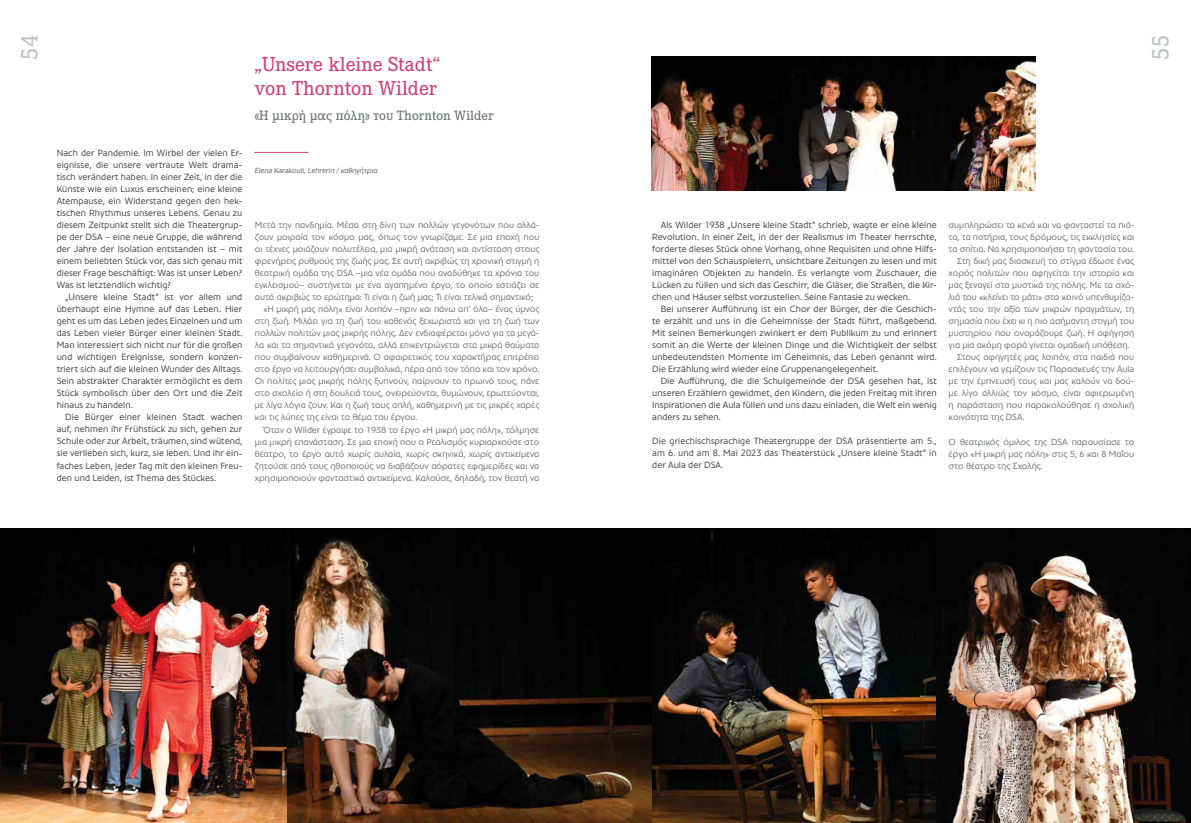
<style>
.page{position:relative;width:1191px;height:823px;background:#fff}
.page>*{position:absolute;margin:0;border:0;box-sizing:border-box;transform-origin:0 0}
.t1{font:23px "Cordale";color:#bcbec0}
.t2{font:500 21px/24px "Corporate E Pro";color:#cf4274}
.t3{font:500 14px "Corporate E Pro";color:#6d6e71}
.t4{font:9.8px/12px "PF Brummell";letter-spacing:.01em;color:#414042;text-align:justify}
.t5{font:9.6px/12px "PF Brummell";color:#6d6e71;text-align:justify}
.t6{font:italic 8px "PF Brummell";color:#58595b}
</style>
<div class="page">
<hr style="left:254px;top:152px;width:54px;height:1px;background:#cf4274">
<img style="left:0;top:528px;width:1191px;height:294px">
<img style="left:652px;top:57px;width:384px;height:133px">
<h1 class="t1" style="left:16px;top:59px;width:26px;rotate:-90deg">54</h1>
<h1 class="t1" style="left:1147px;top:59px;width:26px;rotate:-90deg">55</h1>
<h2 class="t2" style="left:254px;top:51px;width:187px">„Unsere kleine Stadt“ von Thornton Wilder</h2>
<h3 class="t3" style="left:254px;top:105px;width:241px">«Η μικρή μας πόλη» του Τhornton Wilder</h3>
<p class="t4" style="left:57px;top:147px;width:187px">Nach der Pandemie. Im Wirbel der vielen Er&shy;eignisse, die unsere vertraute Welt drama&shy;tisch verändert haben. In einer Zeit, in der die Künste wie ein Luxus erscheinen; eine kleine Atempause, ein Widerstand gegen den hek&shy;tischen Rhythmus unseres Lebens. Genau zu diesem Zeitpunkt stellt sich die Theatergrup&shy;pe der DSA – eine neue Gruppe, die während der Jahre der Isolation entstanden ist – mit einem beliebten Stück vor, das sich genau mit dieser Frage beschäftigt: Was ist unser Leben?<br>Was ist letztendlich wichtig?</p>
<p class="t4" style="left:57px;top:291px;width:187px;text-indent:9px">„Unsere kleine Stadt“ ist vor allem und überhaupt eine Hymne auf das Leben. Hier geht es um das Leben jedes Einzelnen und um das Leben vieler Bürger einer kleinen Stadt.<br>Man interessiert sich nicht nur für die großen und wichtigen Ereignisse, sondern konzen&shy;triert sich auf die kleinen Wunder des Alltags.<br>Sein abstrakter Charakter ermöglicht es dem Stück symbolisch über den Ort und die Zeit hinaus zu handeln.</p>
<p class="t4" style="left:57px;top:411px;width:187px;text-indent:9px">Die Bürger einer kleinen Stadt wachen auf, nehmen ihr Frühstück zu sich, gehen zur Schule oder zur Arbeit, träumen, sind wütend, sie verlieben sich, kurz, sie leben. Und ihr ein&shy;faches Leben, jeder Tag mit den kleinen Freu&shy;den und Leiden, ist Thema des Stückes.</p>
<p class="t6" style="left:255px;top:166px;width:124px">Elena Karakouli, Lehrerin / καθηγήτρια</p>
<p class="t5" style="left:255px;top:219px;width:286px">Μετά την πανδημία. Μέσα στη δίνη των πολλών γεγονότων που αλλά-</p>
<p class="t5" style="left:255px;top:231px;width:286px">ζουν μοιραία τον κόσμο μας, όπως τον γνωρίζαμε. Σε μια εποχή που</p>
<p class="t5" style="left:255px;top:243px;width:286px">οι τέχνες μοιάζουν πολυτέλεια, μια μικρή ανάταση και αντίσταση στους</p>
<p class="t5" style="left:255px;top:255px;width:286px">φρενήρεις ρυθμούς της ζωής μας. Σε αυτή ακριβώς τη χρονική στιγμή η</p>
<p class="t5" style="left:255px;top:267px;width:286px">θεατρική ομάδα της DSA –μια νέα ομάδα που αναδύθηκε τα χρόνια του</p>
<p class="t5" style="left:255px;top:279px;width:286px">εγκλεισμού– συστήνεται με ένα αγαπημένο έργο, το οποίο εστιάζει σε</p>
<p class="t5" style="left:255px;top:291px;width:280px">αυτό ακριβώς το ερώτημα: Τι είναι η ζωή μας; Τι είναι τελικά σημαντικό;</p>
<p class="t5" style="left:263px;top:303px;width:277px">«Η μικρή μας πόλη» είναι λοιπόν –πριν και πάνω απ’ όλα– ένας ύμνος</p>
<p class="t5" style="left:255px;top:315px;width:286px">στη ζωή. Μιλάει για τη ζωή του καθενός ξεχωριστά και για τη ζωή των</p>
<p class="t5" style="left:255px;top:327px;width:286px">πολλών πολιτών μιας μικρής πόλης. Δεν ενδιαφέρεται μόνο για τα μεγά-</p>
<p class="t5" style="left:255px;top:339px;width:286px">λα και τα σημαντικά γεγονότα, αλλά επικεντρώνεται στα μικρά θαύματα</p>
<p class="t5" style="left:255px;top:351px;width:286px">που συμβαίνουν καθημερινά. Ο αφαιρετικός του χαρακτήρας επιτρέπει</p>
<p class="t5" style="left:255px;top:363px;width:286px">στο έργο να λειτουργήσει συμβολικά, πέρα από τον τόπο και τον χρόνο.</p>
<p class="t5" style="left:255px;top:375px;width:286px">Οι πολίτες μιας μικρής πόλης ξυπνούν, παίρνουν το πρωινό τους, πάνε</p>
<p class="t5" style="left:255px;top:387px;width:286px">στο σχολείο ή στη δουλειά τους, ονειρεύονται, θυμώνουν, ερωτεύονται,</p>
<p class="t5" style="left:255px;top:399px;width:286px">με λίγα λόγια ζουν. Και η ζωή τους απλή, καθημερινή με τις μικρές χαρές</p>
<p class="t5" style="left:255px;top:411px;width:164px">και τις λύπες της είναι το θέμα του έργου.</p>
<p class="t5" style="left:263px;top:423px;width:277px">Όταν o Wilder έγραψε το 1938 το έργο «Η μικρή μας πόλη», τόλμησε</p>
<p class="t5" style="left:255px;top:435px;width:286px">μια μικρή επανάσταση. Σε μια εποχή που ο Ρεαλισμός κυριαρχούσε στο</p>
<p class="t5" style="left:255px;top:447px;width:286px">θέατρο, το έργο αυτό χωρίς αυλαία, χωρίς σκηνικά, χωρίς αντικείμενα</p>
<p class="t5" style="left:255px;top:459px;width:286px">ζητούσε από τους ηθοποιούς να διαβάζουν αόρατες εφημερίδες και να</p>
<p class="t5" style="left:255px;top:471px;width:286px">χρησιμοποιούν φανταστικά αντικείμενα. Καλούσε, δηλαδή, τον θεατή να</p>
<p class="t4" style="left:652px;top:219px;width:286px;text-indent:9px">Als Wilder 1938 „Unsere kleine Stadt“ schrieb, wagte er eine kleine Revolution. In einer Zeit, in der der Realismus im Theater herrschte, forderte dieses Stück ohne Vorhang, ohne Requisiten und ohne Hilfs&shy;mittel von den Schauspielern, unsichtbare Zeitungen zu lesen und mit imaginären Objekten zu handeln. Es verlangte vom Zuschauer, die Lücken zu füllen und sich das Geschirr, die Gläser, die Straßen, die Kir&shy;chen und Häuser selbst vorzustellen. Seine Fantasie zu wecken.</p>
<p class="t4" style="left:652px;top:303px;width:286px;text-indent:9px">Bei unserer Aufführung ist ein Chor der Bürger, der die Geschich&shy;te erzählt und uns in die Geheimnisse der Stadt führt, maßgebend.<br>Mit seinen Bemerkungen zwinkert er dem Publikum zu und erinnert somit an die Werte der kleinen Dinge und die Wichtigkeit der selbst unbedeutendsten Momente im Geheimnis, das Leben genannt wird.<br>Die Erzählung wird wieder eine Gruppenangelegenheit.</p>
<p class="t4" style="left:652px;top:375px;width:286px;text-indent:9px">Die Aufführung, die die Schulgemeinde der DSA gesehen hat, ist unseren Erzählern gewidmet, den Kindern, die jeden Freitag mit ihren Inspirationen die Aula füllen und uns dazu einladen, die Welt ein wenig anders zu sehen.</p>
<p class="t4" style="left:652px;top:435px;width:286px">Die griechischsprachige Theatergruppe der DSA präsentierte am 5., am 6. und am 8. Mai 2023 das Theaterstück „Unsere kleine Stadt“ in der Aula der DSA.</p>
<p class="t5" style="left:948px;top:219px;width:187px">συμπληρώσει τα κενά και να φανταστεί τα πιά-</p>
<p class="t5" style="left:948px;top:231px;width:187px">τα, τα ποτήρια, τους δρόμους, τις εκκλησίες και</p>
<p class="t5" style="left:948px;top:243px;width:187px">τα σπίτια. Να χρησιμοποιήσει τη φαντασία του.</p>
<p class="t5" style="left:957px;top:255px;width:179px">Στη δική μας διασκευή το στίγμα έδωσε ένας</p>
<p class="t5" style="left:948px;top:267px;width:187px">χορός πολιτών που αφηγείται την ιστορία και</p>
<p class="t5" style="left:948px;top:279px;width:187px">μας ξεναγεί στα μυστικά της πόλης. Με τα σχό-</p>
<p class="t5" style="left:948px;top:291px;width:187px">λιά του «κλείνει το μάτι» στο κοινό υπενθυμίζο-</p>
<p class="t5" style="left:948px;top:303px;width:187px">ντάς του την αξία των μικρών πραγμάτων, τη</p>
<p class="t5" style="left:948px;top:315px;width:187px">σημασία που έχει κι η πιο ασήμαντη στιγμή του</p>
<p class="t5" style="left:948px;top:327px;width:187px">μυστηρίου που ονομάζουμε ζωή. Η αφήγηση</p>
<p class="t5" style="left:948px;top:339px;width:182px">για μια ακόμη φορά γίνεται ομαδική υπόθεση.</p>
<p class="t5" style="left:957px;top:351px;width:179px">Στους αφηγητές μας λοιπόν, στα παιδιά που</p>
<p class="t5" style="left:948px;top:363px;width:187px">επιλέγουν να γεμίζουν τις Παρασκευές την Aula</p>
<p class="t5" style="left:948px;top:375px;width:187px">με την έμπνευσή τους και μας καλούν να δού-</p>
<p class="t5" style="left:948px;top:387px;width:187px">με λίγο αλλιώς τον κόσμο, είναι αφιερωμένη</p>
<p class="t5" style="left:948px;top:399px;width:187px">η παράσταση που παρακολούθησε η σχολική</p>
<p class="t5" style="left:948px;top:411px;width:77px">κοινότητα της DSA.</p>
<p class="t5" style="left:948px;top:435px;width:187px">O θεατρικός όμιλος της DSA παρουσίασε το έργο «Η μικρή μας πόλη» στις 5, 6 και 8 Μαΐου στο θέατρο της Σχολής.</p>
</div>
